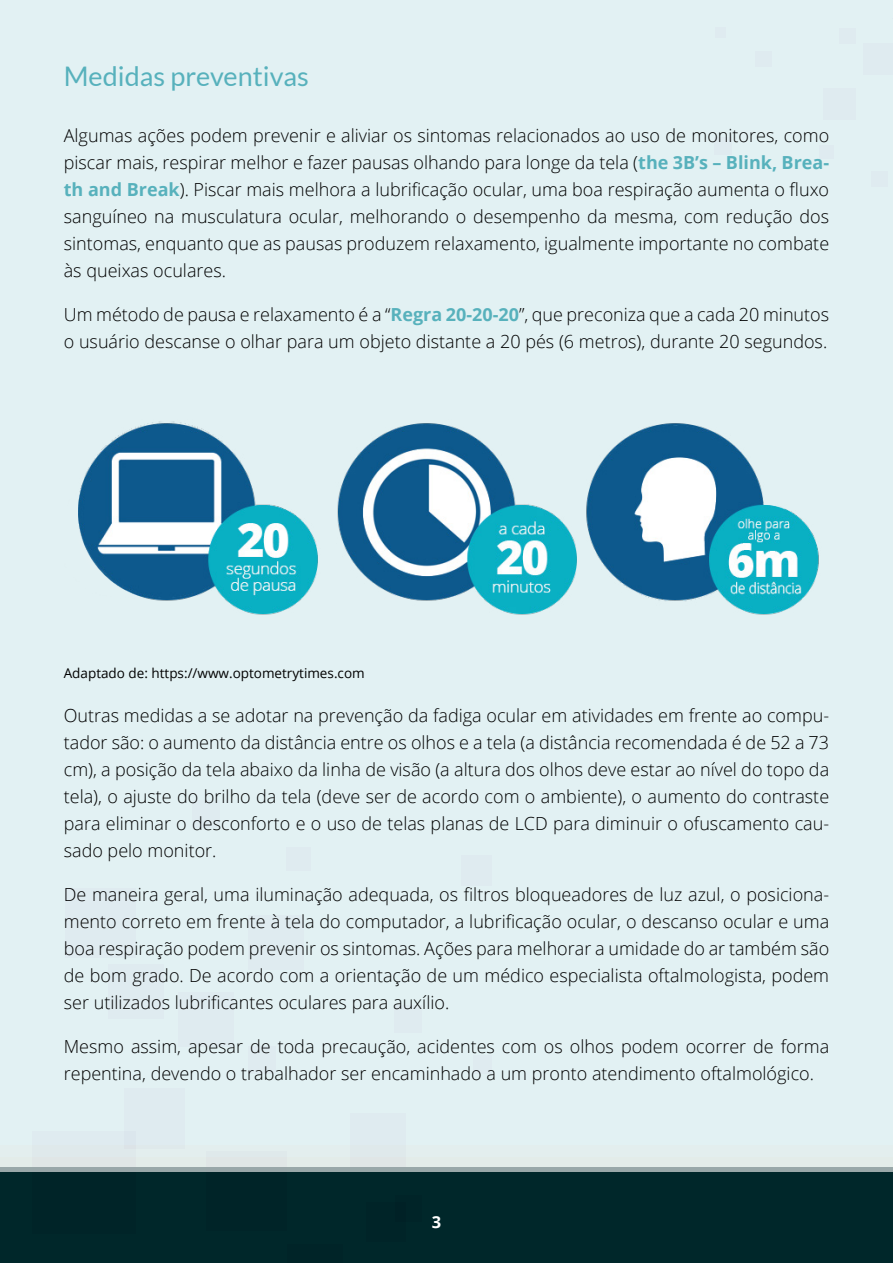
<style>
.page{position:relative;width:893px;height:1263px;background:#fff}
.page>*{position:absolute;margin:0;border:0;box-sizing:border-box;transform-origin:0 0}
.t1{font:27px "Lato";color:#57b1bc}
.t2{font:300 18px/27px "Open Sans";color:#000;text-align:justify}
.t3{font:700 16.5px "Open Sans";color:#fff}
.t4{font:13.5px "Open Sans";color:#000}
.s1{font-weight:700;color:#57b1bc}
</style>
<div class="page">
<div style="left:0;top:1167px;width:893px;height:96px;background:#00272a"></div>
<div style="left:0;top:1px;width:893px;height:1170px;background:#e2f1f3"></div>
<img style="left:78px;top:421px;width:741px;height:194px">
<h1 class="t1" style="left:64px;top:61px;width:247px">Medidas preventivas</h1>
<p class="t2" style="left:64px;top:122px;width:767px">Algumas ações podem prevenir e aliviar os sintomas relacionados ao uso de monitores, como piscar mais, respirar melhor e fazer pausas olhando para longe da tela (<span class="s1">the 3B’s – Blink, Brea&shy;th and Break</span>). Piscar mais melhora a lubrificação ocular, uma boa respiração aumenta o fluxo sanguíneo na musculatura ocular, melhorando o desempenho da mesma, com redução dos sintomas, enquanto que as pausas produzem relaxamento, igualmente importante no combate às queixas oculares.</p>
<p class="t2" style="left:64px;top:301px;width:767px">Um método de pausa e relaxamento é a “<span class="s1">Regra 20-20-20</span>”, que preconiza que a cada 20 minutos o usuário descanse o olhar para um objeto distante a 20 pés (6 metros), durante 20 segundos.</p>
<p class="t4" style="left:64px;top:663px;width:302px">Adaptado de: https://www.optometrytimes.com</p>
<p class="t2" style="left:64px;top:701px;width:767px">Outras medidas a se adotar na prevenção da fadiga ocular em atividades em frente ao compu&shy;tador são: o aumento da distância entre os olhos e a tela (a distância recomendada é de 52 a 73 cm), a posição da tela abaixo da linha de visão (a altura dos olhos deve estar ao nível do topo da tela), o ajuste do brilho da tela (deve ser de acordo com o ambiente), o aumento do contraste para eliminar o desconforto e o uso de telas planas de LCD para diminuir o ofuscamento cau&shy;sado pelo monitor.</p>
<p class="t2" style="left:64px;top:880px;width:767px">De maneira geral, uma iluminação adequada, os filtros bloqueadores de luz azul, o posiciona&shy;mento correto em frente à tela do computador, a lubrificação ocular, o descanso ocular e uma boa respiração podem prevenir os sintomas. Ações para melhorar a umidade do ar também são de bom grado. De acordo com a orientação de um médico especialista oftalmologista, podem ser utilizados lubrificantes oculares para auxílio.</p>
<p class="t2" style="left:64px;top:1032px;width:767px">Mesmo assim, apesar de toda precaução, acidentes com os olhos podem ocorrer de forma repentina, devendo o trabalhador ser encaminhado a um pronto atendimento oftalmológico.</p>
<p class="t3" style="left:432px;top:1210px;width:11px">3</p>
</div>
